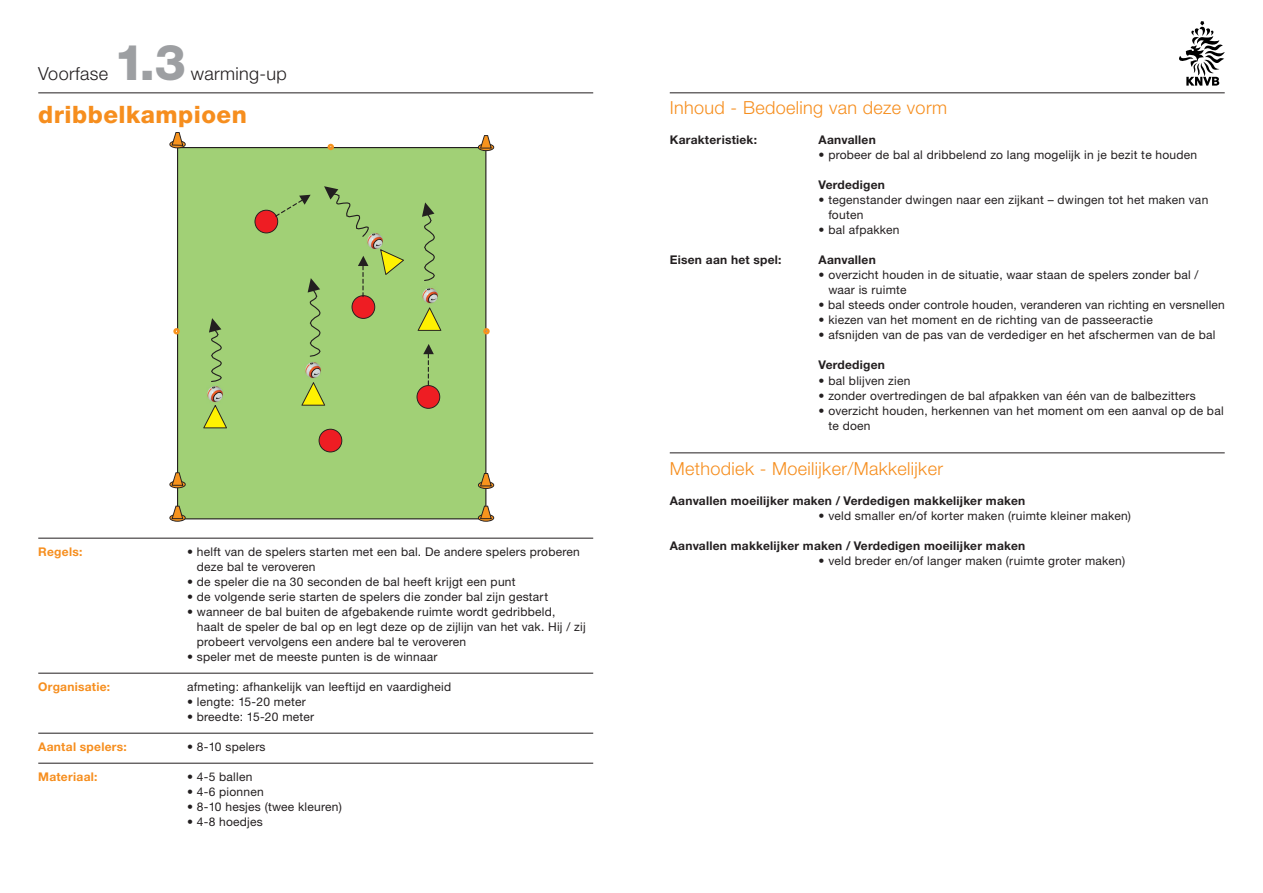
<style>
.page{position:relative;width:1263px;height:893px;background:#fff}
.page>*{position:absolute;margin:0;border:0;box-sizing:border-box;transform-origin:0 0}
.t1{font:800 49.5px "Helvetica Neue";color:#9d9fa2}
.t2{font:800 24px "Helvetica Neue";letter-spacing:.02em;color:#f68e1e}
.t3{font:300 18px "Helvetica Neue";letter-spacing:.02em;color:#f68e1e}
.t4{font:300 18px "Helvetica Neue";letter-spacing:.02em;color:#231f20}
.t5{font:12px/15px "Helvetica Neue CE";letter-spacing:.02em;color:#231f20}
.t6{font:700 12px "Helvetica Neue CE";letter-spacing:.02em;color:#231f20}
.t7{font:700 12px "Helvetica Neue CE";letter-spacing:.02em;color:#f68e1e}
</style>
<div class="page">
<svg style="left:1179px;top:21px;width:46px;height:65px"></svg>
<hr style="left:38px;top:92px;width:555px;height:1px;background:#231f20">
<hr style="left:38px;top:538px;width:555px;height:1px;background:#231f20">
<hr style="left:38px;top:673px;width:555px;height:1px;background:#231f20">
<hr style="left:38px;top:733px;width:555px;height:1px;background:#231f20">
<hr style="left:38px;top:763px;width:555px;height:1px;background:#231f20">
<hr style="left:670px;top:92px;width:555px;height:1px;background:#231f20">
<hr style="left:670px;top:452px;width:555px;height:1px;background:#231f20">
<div style="left:177px;top:147px;width:309px;height:372px;background:#a1d076"></div>
<svg style="left:169px;top:506px;width:17px;height:16px"></svg>
<svg style="left:169px;top:472px;width:17px;height:16px"></svg>
<svg style="left:478px;top:506px;width:16px;height:16px"></svg>
<svg style="left:478px;top:473px;width:16px;height:16px"></svg>
<svg style="left:478px;top:135px;width:16px;height:16px"></svg>
<svg style="left:203px;top:405px;width:24px;height:23px"></svg>
<svg style="left:301px;top:382px;width:24px;height:24px"></svg>
<svg style="left:418px;top:307px;width:23px;height:24px"></svg>
<svg style="left:169px;top:132px;width:17px;height:16px"></svg>
<svg style="left:319px;top:429px;width:23px;height:23px"></svg>
<svg style="left:416px;top:344px;width:24px;height:65px;background:#a79459"></svg>
<svg style="left:254px;top:195px;width:57px;height:38px;background:#a5a561"></svg>
<svg style="left:328px;top:144px;width:6px;height:6px"></svg>
<img style="left:305px;top:361px;width:16px;height:18px">
<img style="left:421px;top:286px;width:17px;height:18px">
<img style="left:206px;top:385px;width:17px;height:18px">
<svg style="left:173px;top:328px;width:7px;height:6px"></svg>
<svg style="left:483px;top:328px;width:7px;height:6px"></svg>
<svg style="left:308px;top:278px;width:13px;height:79px"></svg>
<svg style="left:209px;top:318px;width:13px;height:64px"></svg>
<svg style="left:422px;top:202px;width:13px;height:79px"></svg>
<img style="left:366px;top:232px;width:17px;height:17px">
<svg style="left:351px;top:249px;width:53px;height:70px;background:#a6b561"></svg>
<svg style="left:324px;top:186px;width:45px;height:51px;background:#96c16f"></svg>
<h3 class="t4" style="left:38px;top:62px;width:71px">Voorfase</h3>
<h1 class="t1" style="left:114px;top:33px;width:74px">1.3</h1>
<h3 class="t4" style="left:191px;top:62px;width:98px">warming-up</h3>
<h2 class="t2" style="left:38px;top:101px;width:210px">dribbelkampioen</h2>
<p class="t7" style="left:38px;top:544px;width:46px">Regels:</p>
<p class="t5" style="left:197px;top:544px;width:384px;text-indent:-10px">• helft van de spelers starten met een bal. De andere spelers proberen deze bal te veroveren</p>
<p class="t5" style="left:187px;top:574px;width:330px">• de speler die na 30 seconden de bal heeft krijgt een punt</p>
<p class="t5" style="left:187px;top:589px;width:362px">• de volgende serie starten de spelers die zonder bal zijn gestart</p>
<p class="t5" style="left:197px;top:604px;width:390px;text-indent:-10px">• wanneer de bal buiten de afgebakende ruimte wordt gedribbeld,<br>haalt de speler de bal op en legt deze op de zijlijn van het vak. Hij / zij probeert vervolgens een andere bal te veroveren</p>
<p class="t5" style="left:187px;top:649px;width:252px">• speler met de meeste punten is de winnaar</p>
<p class="t7" style="left:38px;top:679px;width:73px">Organisatie:</p>
<p class="t5" style="left:187px;top:679px;width:265px">afmeting: afhankelijk van leeftijd en vaardigheid</p>
<p class="t5" style="left:187px;top:694px;width:120px">• lengte: 15-20 meter</p>
<p class="t5" style="left:187px;top:709px;width:129px">• breedte: 15-20 meter</p>
<p class="t7" style="left:38px;top:739px;width:90px">Aantal spelers:</p>
<p class="t5" style="left:187px;top:739px;width:80px">• 8-10 spelers</p>
<p class="t7" style="left:38px;top:769px;width:61px">Materiaal:</p>
<p class="t5" style="left:187px;top:769px;width:67px">• 4-5 ballen</p>
<p class="t5" style="left:187px;top:784px;width:78px">• 4-6 pionnen</p>
<p class="t5" style="left:187px;top:799px;width:156px">• 8-10 hesjes (twee kleuren)</p>
<p class="t5" style="left:187px;top:814px;width:77px">• 4-8 hoedjes</p>
<h3 class="t3" style="left:670px;top:97px;width:279px">Inhoud - Bedoeling van deze vorm</h3>
<p class="t6" style="left:670px;top:133px;width:89px">Karakteristiek:</p>
<p class="t6" style="left:819px;top:133px;width:59px">Aanvallen</p>
<p class="t5" style="left:819px;top:148px;width:380px">• probeer de bal al dribbelend zo lang mogelijk in je bezit te houden</p>
<p class="t6" style="left:819px;top:178px;width:68px">Verdedigen</p>
<p class="t5" style="left:828px;top:193px;width:381px;text-indent:-10px">• tegenstander dwingen naar een zijkant – dwingen tot het maken van fouten</p>
<p class="t5" style="left:819px;top:223px;width:82px">• bal afpakken</p>
<p class="t6" style="left:670px;top:253px;width:113px">Eisen aan het spel:</p>
<p class="t6" style="left:819px;top:253px;width:59px">Aanvallen</p>
<p class="t5" style="left:828px;top:268px;width:372px;text-indent:-10px">• overzicht houden in de situatie, waar staan de spelers zonder bal / waar is ruimte</p>
<p class="t5" style="left:819px;top:298px;width:408px">• bal steeds onder controle houden, veranderen van richting en versnellen</p>
<p class="t5" style="left:819px;top:313px;width:336px">• kiezen van het moment en de richting van de passeeractie</p>
<p class="t5" style="left:819px;top:328px;width:398px">• afsnijden van de pas van de verdediger en het afschermen van de bal</p>
<p class="t6" style="left:819px;top:358px;width:68px">Verdedigen</p>
<p class="t5" style="left:819px;top:373px;width:93px">• bal blijven zien</p>
<p class="t5" style="left:819px;top:388px;width:379px">• zonder overtredingen de bal afpakken van één van de balbezitters</p>
<p class="t5" style="left:828px;top:403px;width:397px;text-indent:-10px">• overzicht houden, herkennen van het moment om een aanval op de bal te doen</p>
<h3 class="t3" style="left:670px;top:457px;width:275px">Methodiek - Moeilijker/Makkelijker</h3>
<p class="t6" style="left:670px;top:493px;width:357px">Aanvallen moeilijker maken / Verdedigen makkelijker maken</p>
<p class="t5" style="left:819px;top:508px;width:314px">• veld smaller en/of korter maken (ruimte kleiner maken)</p>
<p class="t6" style="left:670px;top:538px;width:357px">Aanvallen makkelijker maken / Verdedigen moeilijker maken</p>
<p class="t5" style="left:819px;top:553px;width:308px">• veld breder en/of langer maken (ruimte groter maken)</p>
</div>
